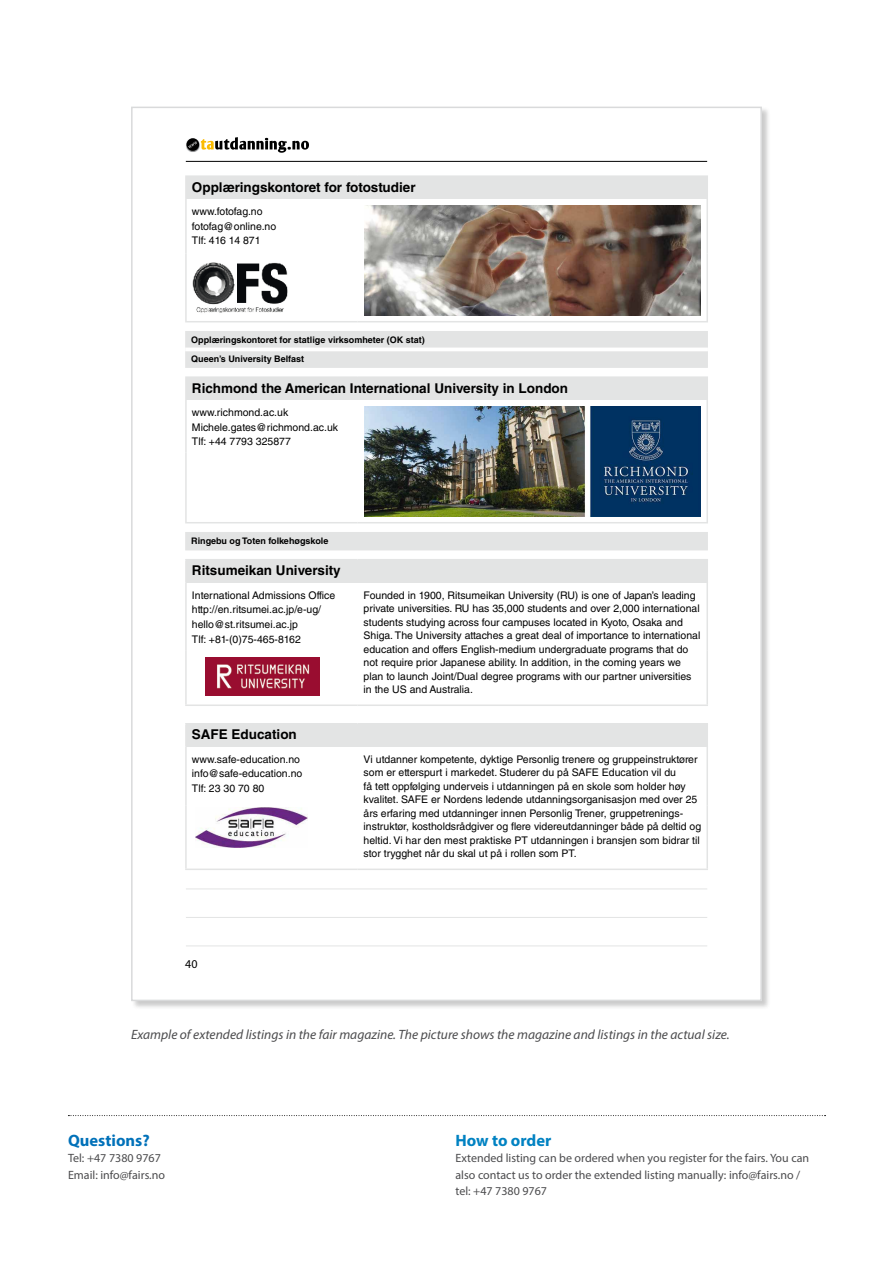
<style>
.page{position:relative;width:893px;height:1263px;background:#fff}
.page>*{position:absolute;margin:0;border:0;box-sizing:border-box;transform-origin:0 0}
.t1{font:700 16.5px "Myriad Pro";color:#0071b9}
.t2{font:700 16.5px "Myriad Pro";letter-spacing:-.005em;color:#0082c2}
.t3{font:700 13.5px "Helvetica LT Std";color:#000}
.t4{font:italic 13.5px "Myriad Pro";color:#4b4b4d}
.t5{font:12px/16.5px "Myriad Pro";color:#4b4b4d}
.t6{font:12px "Myriad Pro";color:#000}
.t7{font:10.5px/13.5px "Helvetica LT Std";color:#000}
.t8{font:700 9px/18.5px "Helvetica LT Std";color:#000}
</style>
<div class="page">
<div style="left:131px;top:106px;width:640px;height:904px;background:#000;opacity:.21"></div>
<div style="left:132px;top:107px;width:629px;height:893px;background:#fff"></div>
<hr style="left:186px;top:161px;width:521px;height:1px;background:#000">
<img style="left:186px;top:140px;width:2px;height:10px">
<div style="left:187px;top:138px;width:12px;height:13px;background:#000;border-radius:50%"></div>
<svg style="left:188px;top:137px;width:121px;height:16px"></svg>
<hr style="left:186px;top:888px;width:521px;height:1px;background:#e3e4e4">
<hr style="left:186px;top:917px;width:521px;height:1px;background:#e3e4e4">
<hr style="left:186px;top:945px;width:521px;height:1px;background:#e3e4e4">
<svg style="left:185px;top:315px;width:523px;height:505px"></svg>
<svg style="left:185px;top:331px;width:523px;height:219px"></svg>
<hr style="left:185px;top:348px;width:523px;height:3px;background:#fff">
<div style="left:186px;top:176px;width:521px;height:23px;background:#e3e4e4"></div>
<hr style="left:185px;top:175px;width:173px;height:2px;background:#e3e4e4">
<hr style="left:185px;top:177px;width:2px;height:22px;background:#e3e4e4">
<hr style="left:358px;top:175px;width:350px;height:2px;background:#e3e4e4">
<hr style="left:706px;top:177px;width:2px;height:22px;background:#e3e4e4">
<hr style="left:185px;top:199px;width:2px;height:55px;background:#e3e4e4">
<hr style="left:185px;top:254px;width:2px;height:67px;background:#e3e4e4">
<hr style="left:185px;top:321px;width:173px;height:1px;background:#e3e4e4">
<hr style="left:706px;top:199px;width:2px;height:55px;background:#e3e4e4">
<hr style="left:706px;top:254px;width:2px;height:67px;background:#e3e4e4">
<hr style="left:358px;top:321px;width:350px;height:1px;background:#e3e4e4">
<img style="left:364px;top:205px;width:337px;height:110px">
<img style="left:192px;top:262px;width:96px;height:51px">
<div style="left:186px;top:377px;width:521px;height:23px;background:#e3e4e4"></div>
<hr style="left:185px;top:376px;width:173px;height:2px;background:#e3e4e4">
<hr style="left:185px;top:378px;width:2px;height:22px;background:#e3e4e4">
<hr style="left:358px;top:376px;width:350px;height:2px;background:#e3e4e4">
<hr style="left:706px;top:378px;width:2px;height:22px;background:#e3e4e4">
<hr style="left:185px;top:400px;width:2px;height:52px;background:#e3e4e4">
<hr style="left:185px;top:452px;width:2px;height:70px;background:#e3e4e4">
<hr style="left:185px;top:522px;width:173px;height:1px;background:#e3e4e4">
<hr style="left:706px;top:400px;width:2px;height:52px;background:#e3e4e4">
<hr style="left:706px;top:452px;width:2px;height:70px;background:#e3e4e4">
<hr style="left:358px;top:522px;width:350px;height:1px;background:#e3e4e4">
<img style="left:364px;top:406px;width:337px;height:110px">
<div style="left:186px;top:560px;width:521px;height:22px;background:#e3e4e4"></div>
<hr style="left:185px;top:559px;width:173px;height:1px;background:#e3e4e4">
<hr style="left:185px;top:560px;width:2px;height:22px;background:#e3e4e4">
<hr style="left:358px;top:559px;width:350px;height:1px;background:#e3e4e4">
<hr style="left:706px;top:560px;width:2px;height:22px;background:#e3e4e4">
<hr style="left:185px;top:582px;width:2px;height:69px;background:#e3e4e4">
<hr style="left:185px;top:651px;width:2px;height:53px;background:#e3e4e4">
<hr style="left:185px;top:704px;width:173px;height:2px;background:#e3e4e4">
<hr style="left:706px;top:582px;width:2px;height:69px;background:#e3e4e4">
<hr style="left:706px;top:651px;width:2px;height:53px;background:#e3e4e4">
<hr style="left:358px;top:704px;width:350px;height:2px;background:#e3e4e4">
<img style="left:206px;top:658px;width:114px;height:38px">
<div style="left:186px;top:724px;width:521px;height:22px;background:#e3e4e4"></div>
<hr style="left:185px;top:723px;width:173px;height:1px;background:#e3e4e4">
<hr style="left:185px;top:724px;width:2px;height:22px;background:#e3e4e4">
<hr style="left:358px;top:723px;width:350px;height:1px;background:#e3e4e4">
<hr style="left:706px;top:724px;width:2px;height:22px;background:#e3e4e4">
<hr style="left:185px;top:746px;width:2px;height:59px;background:#e3e4e4">
<hr style="left:185px;top:805px;width:2px;height:63px;background:#e3e4e4">
<hr style="left:185px;top:868px;width:173px;height:2px;background:#e3e4e4">
<hr style="left:706px;top:746px;width:2px;height:59px;background:#e3e4e4">
<hr style="left:706px;top:805px;width:2px;height:63px;background:#e3e4e4">
<hr style="left:358px;top:868px;width:350px;height:2px;background:#e3e4e4">
<img style="left:195px;top:808px;width:112px;height:40px">
<svg style="left:68px;top:1115px;width:758px;height:1px"></svg>
<p class="t3" style="left:192px;top:179px;width:225px">Opplæringskontoret for fotostudier</p>
<p class="t7" style="left:192px;top:204px;width:86px;line-height:14.7px">www.fotofag.no fotofag@online.no<br>Tlf: 416 14 871</p>
<p class="t8" style="left:191px;top:331px;width:235px">Opplæringskontoret for statlige virksomheter (OK stat)<br>Queen’s University Belfast</p>
<p class="t3" style="left:192px;top:380px;width:378px">Richmond the American International University in London</p>
<p class="t7" style="left:192px;top:405px;width:148px;line-height:14.7px">www.richmond.ac.uk<br>Michele.gates@richmond.ac.uk<br>Tlf: +44 7793 325877</p>
<p class="t8" style="left:191px;top:532px;width:139px">Ringebu og Toten folkehøgskole</p>
<p class="t3" style="left:192px;top:562px;width:150px">Ritsumeikan University</p>
<p class="t7" style="left:192px;top:587px;width:145px;line-height:14.7px">International Admissions Office http://en.ritsumei.ac.jp/e-ug/ hello@st.ritsumei.ac.jp<br>Tlf: +81-(0)75-465-8162</p>
<p class="t7" style="left:364px;top:588px;width:338px">Founded in 1900, Ritsumeikan University (RU) is one of Japan’s leading private universities. RU has 35,000 students and over 2,000 international students studying across four campuses located in Kyoto, Osaka and Shiga. The University attaches a great deal of importance to international education and offers English-medium undergraduate programs that do not require prior Japanese ability. In addition, in the coming years we plan to launch Joint/Dual degree programs with our partner universities in the US and Australia.</p>
<p class="t3" style="left:192px;top:726px;width:106px">SAFE Education</p>
<p class="t7" style="left:192px;top:751px;width:112px;line-height:14.7px">www.safe-education.no info@safe-education.no<br>Tlf: 23 30 70 80</p>
<p class="t7" style="left:364px;top:752px;width:339px">Vi utdanner kompetente, dyktige Personlig trenere og gruppeinstruktører som er etterspurt i markedet. Studerer du på SAFE Education vil du<br>få tett oppfølging underveis i utdanningen på en skole som holder høy kvalitet. SAFE er Nordens ledende utdanningsorganisasjon med over 25 års erfaring med utdanninger innen Personlig Trener, gruppetrenings&shy;instruktør, kostholdsrådgiver og ere videreutdanninger både på deltid og heltid. Vi har den mest praktiske PT utdanningen i bransjen som bidrar til stor trygghet når du skal ut på i rollen som PT.</p>
<p class="t6" style="left:185px;top:956px;width:14px">40</p>
<p class="t4" style="left:131px;top:1026px;width:600px">Example of extended listings in the fair magazine. The picture shows the magazine and listings in the actual size.</p>
<h1 class="t1" style="left:68px;top:1129px;width:83px">Questions?</h1>
<p class="t5" style="left:68px;top:1150px;width:98px">Tel: +47 7380 9767<br>Email: info@fairs.no</p>
<h1 class="t2" style="left:455px;top:1129px;width:97px">How to order</h1>
<p class="t5" style="left:455px;top:1150px;width:355px">Extended listing can be ordered when you register for the fairs. You can also contact us to order the extended listing manually: info@fairs.no / tel: +47 7380 9767</p>
</div>
